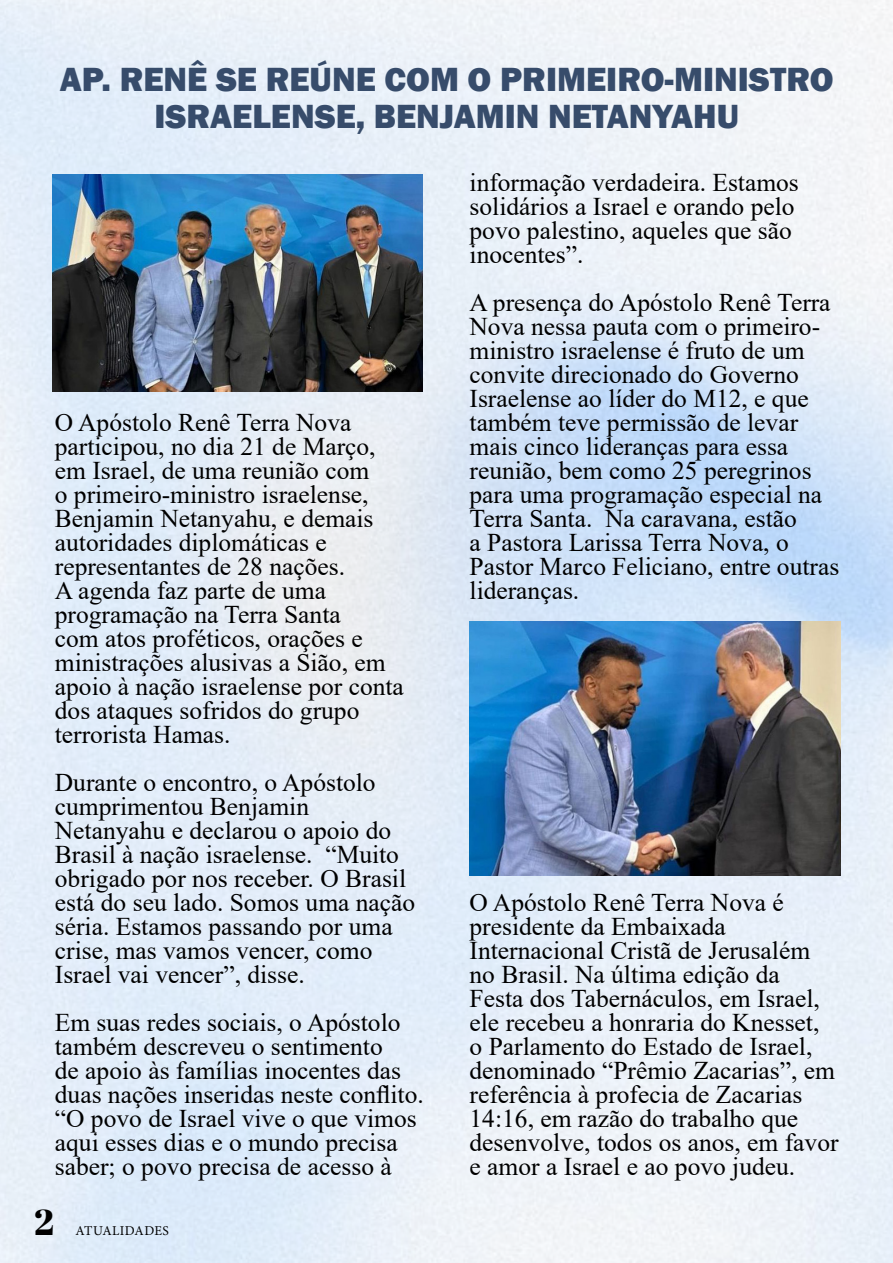
<style>
.page{position:relative;width:893px;height:1263px;background:#fff}
.page>*{position:absolute;margin:0;border:0;box-sizing:border-box;transform-origin:0 0}
.t1{font:36px "Abril Fatface";color:#000}
.Texto{font:800 34.5px/37.5px "Franklin Gothic";color:#374c6b;text-align:center}
.Texto-2{font:25.5px/24px "Times New Roman";color:#000}
.t2{font:13.5px "Minion Pro";letter-spacing:.03em;color:#000}
</style>
<div class="page">
<img style="left:0;top:0;width:893px;height:1263px">
<img style="left:52px;top:175px;width:370px;height:216px">
<img style="left:470px;top:621px;width:370px;height:254px">
<p class="Texto" style="left:60px;top:60px;width:775px">AP. RENÊ SE REÚNE COM O PRIMEIRO-MINISTRO<br>ISRAELENSE, BENJAMIN NETANYAHU</p>
<p class="Texto-2" style="left:55px;top:409px;width:351px">O Apóstolo Renê Terra Nova participou, no dia 21 de Março, em Israel, de uma reunião com<br>o primeiro-ministro israelense,<br>Benjamin Netanyahu, e demais autoridades diplomáticas e representantes de 28 nações.<br>A agenda faz parte de uma programação na Terra Santa<br>com atos proféticos, orações e ministrações alusivas a Sião, em apoio à nação israelense por conta dos ataques sofridos do grupo terrorista Hamas.</p>
<p class="Texto-2" style="left:55px;top:769px;width:362px">Durante o encontro, o Apóstolo cumprimentou Benjamin<br>Netanyahu e declarou o apoio do<br>Brasil à nação israelense. “Muito obrigado por nos receber. O Brasil está do seu lado. Somos uma nação séria. Estamos passando por uma crise, mas vamos vencer, como<br>Israel vai vencer”, disse.</p>
<p class="Texto-2" style="left:55px;top:1009px;width:370px">Em suas redes sociais, o Apóstolo também descreveu o sentimento<br>de apoio às famílias inocentes das duas nações inseridas neste conflito. “O povo de Israel vive o que vimos aqui esses dias e o mundo precisa saber; o povo precisa de acesso à</p>
<p class="t1" style="left:34px;top:1196px;width:21px">2</p>
<p class="t2" style="left:75px;top:1221px;width:95px">ATUALIDADES</p>
<p class="Texto-2" style="left:470px;top:169px;width:331px">informação verdadeira. Estamos solidários a Israel e orando pelo povo palestino, aqueles que são inocentes”.</p>
<p class="Texto-2" style="left:470px;top:289px;width:371px">A presença do Apóstolo Renê Terra<br>Nova nessa pauta com o primeiro&shy;ministro israelense é fruto de um convite direcionado do Governo<br>Israelense ao líder do M12, e que também teve permissão de levar mais cinco lideranças para essa reunião, bem como 25 peregrinos para uma programação especial na<br>Terra Santa. Na caravana, estão<br>a Pastora Larissa Terra Nova, o<br>Pastor Marco Feliciano, entre outras lideranças.</p>
<p class="Texto-2" style="left:470px;top:889px;width:370px">O Apóstolo Renê Terra Nova é presidente da Embaixada<br>Internacional Cristã de Jerusalém no Brasil. Na última edição da<br>Festa dos Tabernáculos, em Israel, ele recebeu a honraria do Knesset,<br>o Parlamento do Estado de Israel, denominado “Prêmio Zacarias”, em referência à profecia de Zacarias<br>14:16, em razão do trabalho que desenvolve, todos os anos, em favor e amor a Israel e ao povo judeu.</p>
</div>
